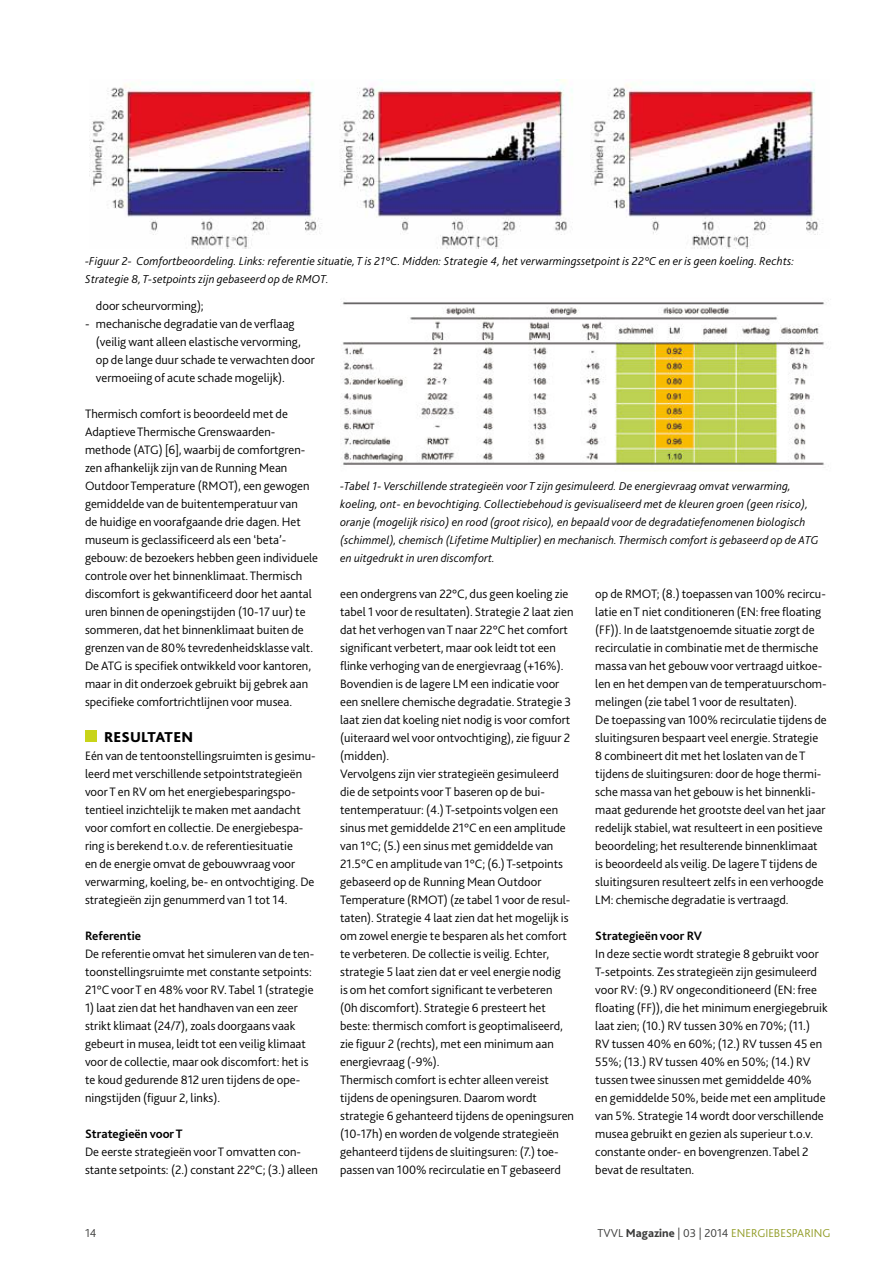
<style>
.page{position:relative;width:893px;height:1263px;background:#fff}
.page>*{position:absolute;margin:0;border:0;box-sizing:border-box;transform-origin:0 0}
.t1{font:800 15px "Bliss 2";letter-spacing:.01em;color:#000}
.t2{font:300 12.75px/18px "Bliss 2";color:#000}
.t3{font:700 12.75px "Bliss 2";color:#000}
.t4{font:italic 300 12px/18px "Bliss 2";letter-spacing:.01em;color:#000}
.t5{font:300 12px "Bliss 2";color:#919c26}
.t6{font:300 12px "Bliss 2";color:#3c3c3b}
.s1{color:#3c3c3b}
.s2{font-weight:800;color:#3c3c3b}
</style>
<div class="page">
<img style="left:89px;top:80px;width:734px;height:168px">
<img style="left:341px;top:300px;width:488px;height:165px">
<div style="left:85px;top:731px;width:12px;height:11px;background:#c8d419"></div>
<p class="t4" style="left:85px;top:253px;width:710px">-Figuur 2- Comfortbeoordeling. Links: referentie situatie, T is 21°C. Midden: Strategie 4, het verwarmingssetpoint is 22°C en er is geen koeling. Rechts:<br>Strategie 8, T-setpoints zijn gebaseerd op de RMOT.</p>
<p class="t2" style="left:96px;top:298px;width:109px">door scheurvorming);</p>
<p class="t2" style="left:96px;top:316px;width:220px;text-indent:-11px">- mechanische degradatie van de verflaag (veilig want alleen elastische vervorming, op de lange duur schade te verwachten door vermoeiing of acute schade mogelijk).</p>
<p class="t2" style="left:85px;top:406px;width:235px">Thermisch comfort is beoordeeld met de Adaptieve Thermische Grenswaarden&shy;methode (ATG) [6], waarbij de comfortgren&shy;zen afhankelijk zijn van de Running Mean Outdoor Temperature (RMOT), een gewogen gemiddelde van de buitentemperatuur van<br>de huidige en voorafgaande drie dagen. Het museum is geclassificeerd als een ‘beta’- gebouw: de bezoekers hebben geen individuele controle over het binnenklimaat. Thermisch discomfort is gekwantificeerd door het aantal uren binnen de openingstijden (10-17 uur) te sommeren, dat het binnenklimaat buiten de grenzen van de 80% tevredenheidsklasse valt.<br>De ATG is specifiek ontwikkeld voor kantoren, maar in dit onderzoek gebruikt bij gebrek aan specifieke comfortrichtlijnen voor musea.</p>
<p class="t1" style="left:104px;top:728px;width:91px">RESULTATEN</p>
<p class="t2" style="left:85px;top:748px;width:232px">Eén van de tentoonstellingsruimten is gesimu&shy;leerd met verschillende setpointstrategieën voor T en RV om het energiebesparingspo&shy;tentieel inzichtelijk te maken met aandacht voor comfort en collectie. De energiebespa&shy;ring is berekend t.o.v. de referentiesituatie<br>en de energie omvat de gebouwvraag voor verwarming, koeling, be- en ontvochtiging. De strategieën zijn genummerd van 1 tot 14.</p>
<p class="t3" style="left:85px;top:931px;width:57px">Referentie</p>
<p class="t2" style="left:85px;top:946px;width:231px">De referentie omvat het simuleren van de ten&shy;toonstellingsruimte met constante setpoints:<br>21°C voor T en 48% voor RV. Tabel 1 (strategie</p>
<p class="t2" style="left:85px;top:1000px;width:225px">1) laat zien dat het handhaven van een zeer strikt klimaat (24/7), zoals doorgaans vaak gebeurt in musea, leidt tot een veilig klimaat voor de collectie, maar ook discomfort: het is te koud gedurende 812 uren tijdens de ope&shy;ningstijden (figuur 2, links).</p>
<p class="t3" style="left:85px;top:1129px;width:99px">Strategieën voor T</p>
<p class="t2" style="left:85px;top:1144px;width:234px">De eerste strategieën voor T omvatten con&shy;stante setpoints: (2.) constant 22°C; (3.) alleen</p>
<p class="t4" style="left:340px;top:478px;width:480px">-Tabel 1- Verschillende strategieën voor T zijn gesimuleerd. De energievraag omvat verwarming, koeling, ont- en bevochtiging. Collectiebehoud is gevisualiseerd met de kleuren groen (geen risico), oranje (mogelijk risico) en rood (groot risico), en bepaald voor de degradatiefenomenen biologisch (schimmel), chemisch (Lifetime Multiplier) en mechanisch. Thermisch comfort is gebaseerd op de ATG en uitgedrukt in uren discomfort.</p>
<p class="t2" style="left:340px;top:586px;width:235px">een ondergrens van 22°C, dus geen koeling zie tabel 1 voor de resultaten). Strategie 2 laat zien dat het verhogen van T naar 22°C het comfort significant verbetert, maar ook leidt tot een flinke verhoging van de energievraag (+16%).<br>Bovendien is de lagere LM een indicatie voor een snellere chemische degradatie. Strategie 3 laat zien dat koeling niet nodig is voor comfort (uiteraard wel voor ontvochtiging), zie figuur 2 (midden).<br>Vervolgens zijn vier strategieën gesimuleerd die de setpoints voor T baseren op de bui&shy;tentemperatuur: (4.) T-setpoints volgen een sinus met gemiddelde 21°C en een amplitude van 1°C; (5.) een sinus met gemiddelde van 21.5°C en amplitude van 1°C; (6.) T-setpoints gebaseerd op de Running Mean Outdoor Temperature (RMOT) (ze tabel 1 voor de resul&shy;taten). Strategie 4 laat zien dat het mogelijk is om zowel energie te besparen als het comfort te verbeteren. De collectie is veilig. Echter, strategie 5 laat zien dat er veel energie nodig<br>is om het comfort significant te verbeteren<br>(0h discomfort). Strategie 6 presteert het beste: thermisch comfort is geoptimaliseerd, zie figuur 2 (rechts), met een minimum aan energievraag (-9%).<br>Thermisch comfort is echter alleen vereist tijdens de openingsuren. Daarom wordt strategie 6 gehanteerd tijdens de openingsuren (10-17h) en worden de volgende strategieën gehanteerd tijdens de sluitingsuren: (7.) toe&shy;passen van 100% recirculatie en T gebaseerd</p>
<p class="t2" style="left:595px;top:586px;width:233px">op de RMOT; (8.) toepassen van 100% recircu&shy;latie en T niet conditioneren (EN: free floating (FF)). In de laatstgenoemde situatie zorgt de recirculatie in combinatie met de thermische massa van het gebouw voor vertraagd uitkoe&shy;len en het dempen van de temperatuurschom&shy;melingen (zie tabel 1 voor de resultaten).<br>De toepassing van 100% recirculatie tijdens de sluitingsuren bespaart veel energie. Strategie 8 combineert dit met het loslaten van de T tijdens de sluitingsuren: door de hoge thermi&shy;sche massa van het gebouw is het binnenkli&shy;maat gedurende het grootste deel van het jaar redelijk stabiel, wat resulteert in een positieve beoordeling; het resulterende binnenklimaat is beoordeeld als veilig. De lagere T tijdens de sluitingsuren resulteert zelfs in een verhoogde LM: chemische degradatie is vertraagd.</p>
<p class="t3" style="left:595px;top:931px;width:108px">Strategieën voor RV</p>
<p class="t2" style="left:595px;top:946px;width:234px">In deze sectie wordt strategie 8 gebruikt voor T-setpoints. Zes strategieën zijn gesimuleerd voor RV: (9.) RV ongeconditioneerd (EN: free floating (FF)), die het minimum energiegebruik laat zien; (10.) RV tussen 30% en 70%; (11.)<br>RV tussen 40% en 60%; (12.) RV tussen 45 en 55%; (13.) RV tussen 40% en 50%; (14.) RV tussen twee sinussen met gemiddelde 40%<br>en gemiddelde 50%, beide met een amplitude van 5%. Strategie 14 wordt door verschillende musea gebruikt en gezien als superieur t.o.v. constante onder- en bovengrenzen. Tabel 2 bevat de resultaten.</p>
<p class="t6" style="left:85px;top:1228px;width:13px">14</p>
<p class="t5" style="left:597px;top:1228px;width:234px"><span class="s1">TVVL</span> <span class="s2">Magazine</span> <span class="s1">| 03 | 2014</span> ENERGIEBESPARING</p>
</div>
